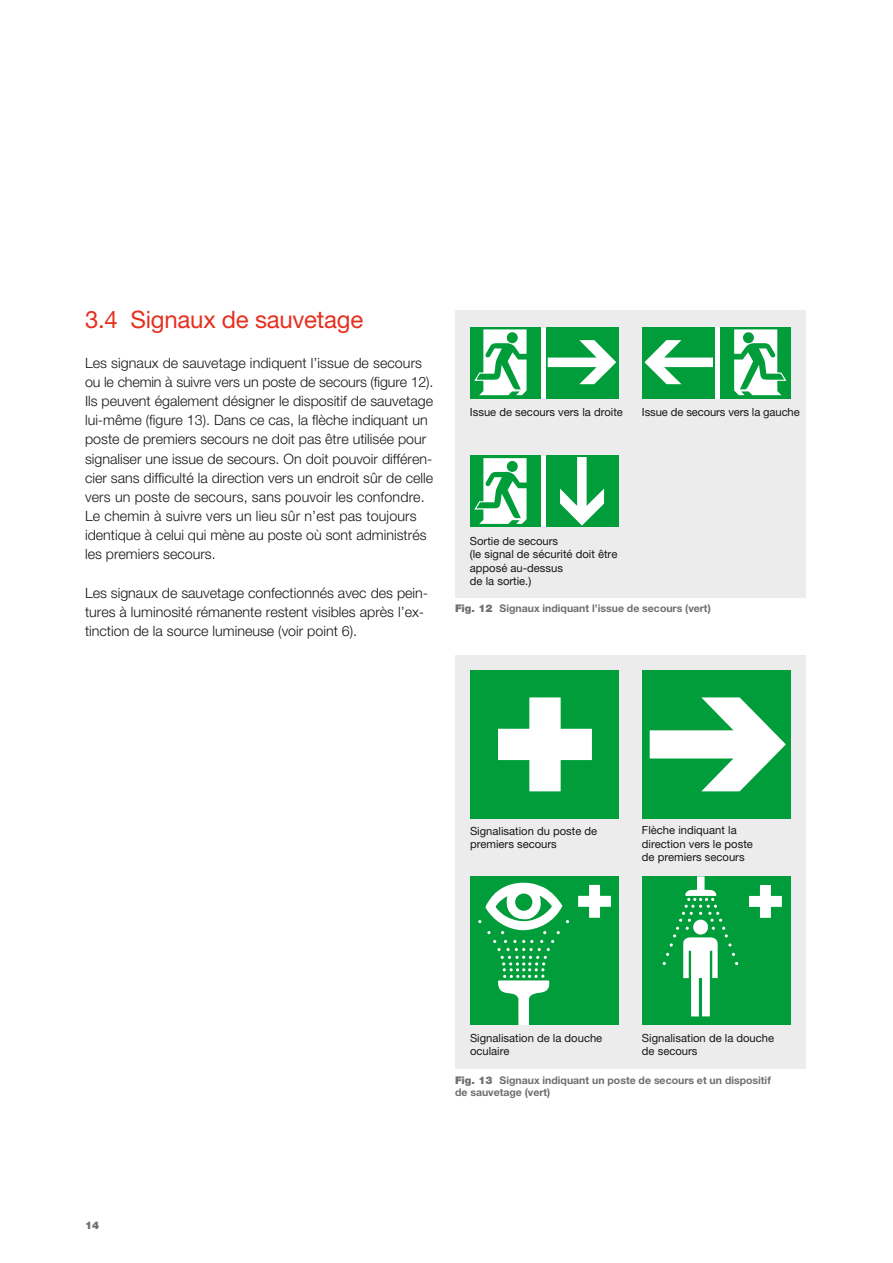
<style>
.page{position:relative;width:893px;height:1263px;background:#fff}
.page>*{position:absolute;margin:0;border:0;box-sizing:border-box;transform-origin:0 0}
.t1{font:24px "Helvetica Neue LT Std";letter-spacing:-.01em;color:#e6301f}
.t2{font:300 14.25px/19.2px "Helvetica Neue LT Std";color:#181716}
.t3{font:11.25px/13.5px "Helvetica Neue LT Std";color:#181716}
.t4{font:700 10.5px/12.8px "Helvetica Neue LT Std";color:#6e6e6e}
.t5{font:900 10.5px "Helvetica Neue LT Std";color:#6e6e6e}
.s1{font-weight:900}
</style>
<div class="page">
<div style="left:455px;top:655px;width:351px;height:413px;background:#ececec"></div>
<div style="left:455px;top:310px;width:351px;height:287px;background:#ececec"></div>
<div style="left:470px;top:327px;width:149px;height:71px;background:#009d3a"></div>
<div style="left:541px;top:327px;width:5px;height:71px;background:#fff"></div>
<svg style="left:548px;top:340px;width:68px;height:44px"></svg>
<svg style="left:474px;top:329px;width:53px;height:66px"></svg>
<div style="left:470px;top:670px;width:149px;height:149px;background:#009d3a"></div>
<svg style="left:498px;top:697px;width:94px;height:94px"></svg>
<div style="left:642px;top:670px;width:149px;height:149px;background:#009d3a"></div>
<svg style="left:650px;top:697px;width:136px;height:94px"></svg>
<div style="left:642px;top:876px;width:149px;height:149px;background:#009d3a"></div>
<svg style="left:749px;top:885px;width:33px;height:33px"></svg>
<svg style="left:663px;top:876px;width:75px;height:140px"></svg>
<div style="left:470px;top:876px;width:149px;height:149px;background:#009d3a"></div>
<svg style="left:493px;top:940px;width:61px;height:85px"></svg>
<svg style="left:478px;top:882px;width:91px;height:52px"></svg>
<svg style="left:578px;top:885px;width:33px;height:33px"></svg>
<div style="left:642px;top:327px;width:149px;height:71px;background:#009d3a"></div>
<hr style="left:715px;top:327px;width:4px;height:71px;background:#fff">
<svg style="left:644px;top:340px;width:69px;height:44px"></svg>
<svg style="left:734px;top:329px;width:53px;height:66px"></svg>
<div style="left:470px;top:456px;width:149px;height:71px;background:#009d3a"></div>
<div style="left:541px;top:456px;width:5px;height:71px;background:#fff"></div>
<svg style="left:560px;top:457px;width:44px;height:69px"></svg>
<svg style="left:474px;top:458px;width:53px;height:66px"></svg>
<h1 class="t1" style="left:85px;top:305px;width:280px">3.4 Signaux de sauvetage</h1>
<p class="t2" style="left:85px;top:353px;width:350px">Les signaux de sauvetage indiquent l’issue de secours ou le chemin à suivre vers un poste de secours (figure 12).<br>Ils peuvent également désigner le dispositif de sauvetage lui-même (figure 13). Dans ce cas, la flèche indiquant un poste de premiers secours ne doit pas être utilisée pour signaliser une issue de secours. On doit pouvoir différen&shy;cier sans difficulté la direction vers un endroit sûr de celle vers un poste de secours, sans pouvoir les confondre.<br>Le chemin à suivre vers un lieu sûr n’est pas toujours identique à celui qui mène au poste où sont administrés les premiers secours.</p>
<p class="t2" style="left:85px;top:582px;width:345px">Les signaux de sauvetage confectionnés avec des pein&shy;tures à luminosité rémanente restent visibles après l’ex&shy;tinction de la source lumineuse (voir point 6).</p>
<p class="t3" style="left:470px;top:405px;width:155px">Issue de secours vers la droite</p>
<p class="t3" style="left:642px;top:405px;width:159px">Issue de secours vers la gauche</p>
<p class="t3" style="left:470px;top:534px;width:149px">Sortie de secours<br>(le signal de sécurité doit être apposé au-dessus<br>de la sortie.)</p>
<p class="t4" style="left:455px;top:602px;width:257px"><span class="s1">Fig. 12</span> Signaux indiquant l’issue de secours (vert)</p>
<p class="t5" style="left:85px;top:1219px;width:16px">14</p>
<p class="t3" style="left:470px;top:824px;width:129px">Signalisation du poste de premiers secours</p>
<p class="t3" style="left:642px;top:823px;width:113px">Flèche indiquant la direction vers le poste de premiers secours</p>
<p class="t3" style="left:470px;top:1031px;width:134px">Signalisation de la douche oculaire</p>
<p class="t3" style="left:642px;top:1031px;width:134px">Signalisation de la douche de secours</p>
<p class="t4" style="left:455px;top:1073px;width:317px"><span class="s1">Fig. 13</span> Signaux indiquant un poste de secours et un dispositif de sauvetage (vert)</p>
</div>
